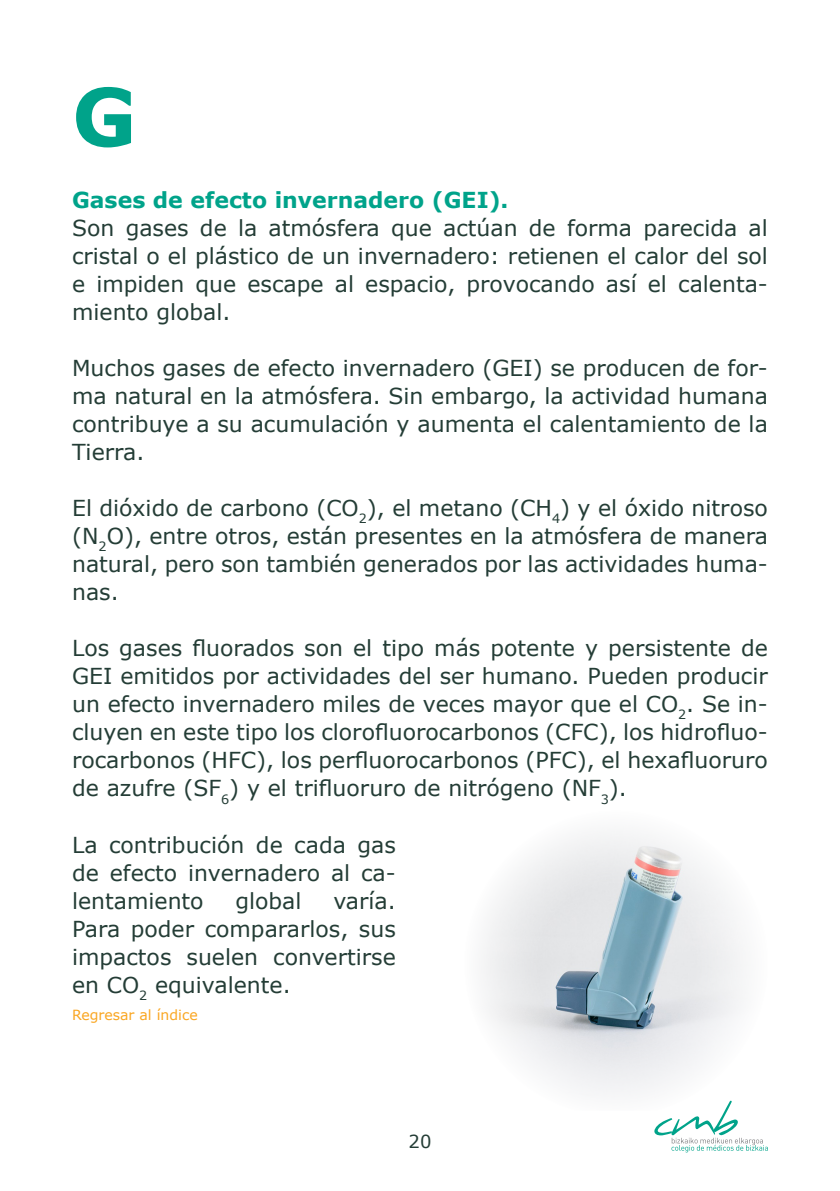
<style>
.page{position:relative;width:840px;height:1191px;background:#fff}
.page>*{position:absolute;margin:0;border:0;box-sizing:border-box;transform-origin:0 0}
.t1{font:700 80px "Verdana";color:#00a38a}
.t2{font:22px/28px "Verdana";color:#243d36;text-align:justify}
.t3{font:700 22px "Verdana";color:#00a38a}
.t4{font:18px "Verdana";color:#243d36}
.t5{font:14px "Verdana";color:#faa621}
.s1{font-size:21.8px}
</style>
<div class="page">
<img style="left:483px;top:834px;width:259px;height:259px">
<svg style="left:654px;top:1100px;width:113px;height:52px"></svg>
<p class="t1" style="left:72px;top:60px;width:66px">G</p>
<p class="t3" style="left:72px;top:184px;width:438px">Gases de efecto invernadero (GEI).</p>
<p class="t2" style="left:72px;top:214px;width:697px">Son gases de la atmósfera que actúan de forma parecida al cristal o el plástico de un invernadero: retienen el calor del sol e impiden que escape al espacio, provocando así el calenta&shy;miento global.</p>
<p class="t2" style="left:72px;top:354px;width:697px">Muchos gases de efecto invernadero (GEI) se producen de for&shy;ma natural en la atmósfera. Sin embargo, la actividad humana contribuye a su acumulación y aumenta el calentamiento de la Tierra.</p>
<p class="t2" style="left:72px;top:494px;width:697px">El dióxido de carbono (<span class="s1">CO</span><sub>2</sub>), el metano (CH<sub>4</sub>) y el óxido nitroso (N<sub>2</sub>O), entre otros, están presentes en la atmósfera de manera natural, pero son también generados por las actividades huma&shy;nas.</p>
<p class="t2" style="left:72px;top:634px;width:697px">Los gases fluorados son el tipo más potente y persistente de GEI emitidos por actividades del ser humano. Pueden producir un efecto invernadero miles de veces mayor que el <span class="s1">CO</span><sub>2</sub>. Se in&shy;cluyen en este tipo los clorofluorocarbonos (CFC), los hidrofluo&shy;rocarbonos (HFC), los perfluorocarbonos (PFC), el hexafluoruro de azufre (SF<sub>6</sub>) y el trifluoruro de nitrógeno (NF<sub>3</sub>).</p>
<p class="t2" style="left:72px;top:830px;width:325px">La contribución de cada gas de efecto invernadero al ca&shy;lentamiento</p>
<p class="t2" style="left:72px;top:886px;width:325px;text-indent:261px">varía.<br>Para poder compararlos, sus impactos suelen convertirse en <span class="s1">CO</span><sub>2</sub> equivalente.</p>
<p class="t5" style="left:72px;top:1005px;width:127px">Regresar al índice</p>
<p class="t2" style="left:235px;top:886px;width:68px">global</p>
<p class="t4" style="left:408px;top:1129px;width:24px">20</p>
</div>
